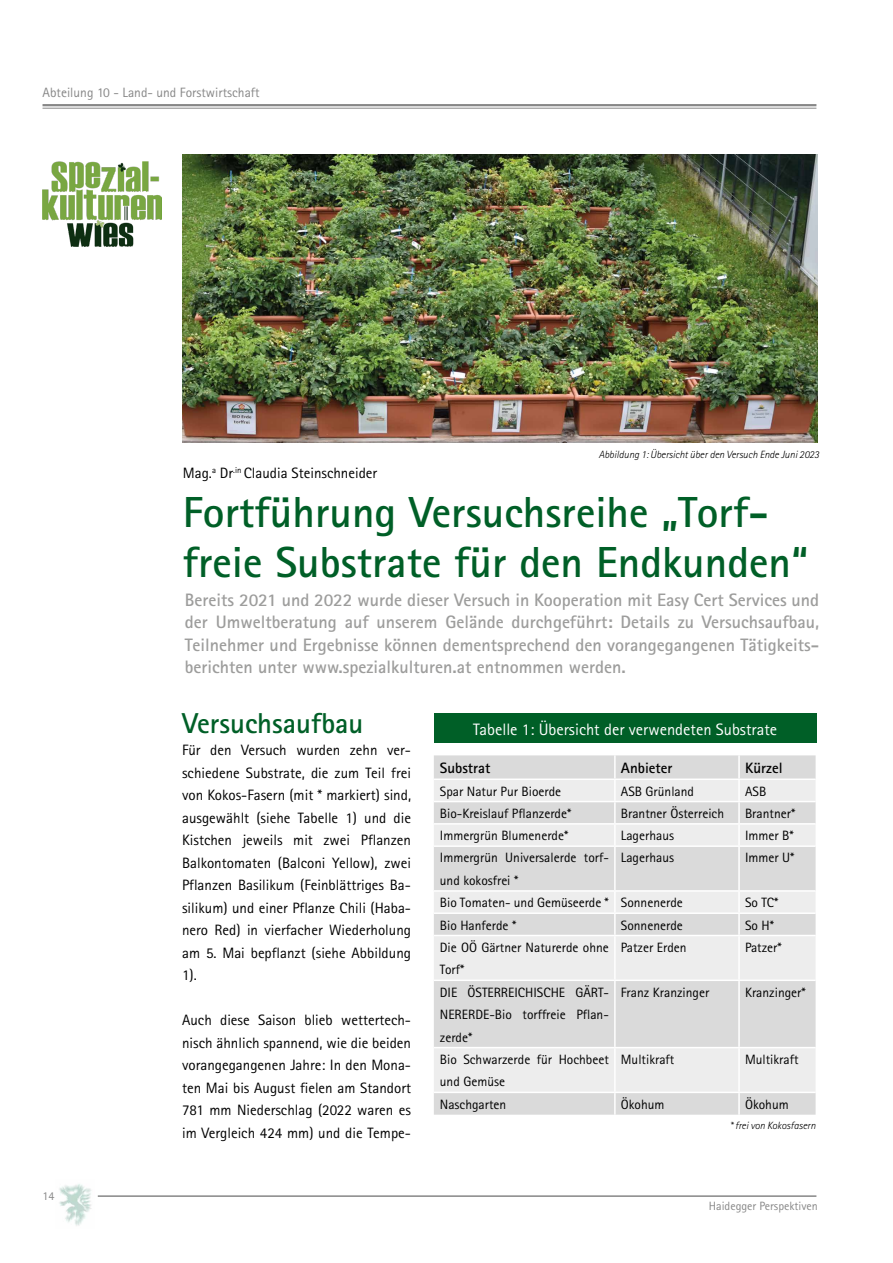
<style>
.page{position:relative;width:893px;height:1263px;background:#fff}
.page>*{position:absolute;margin:0;border:0;box-sizing:border-box;transform-origin:0 0}
.t1{font:700 43.5px/49.5px "Rotis Sans Serif";color:#005f27}
.t2{font:700 28.8px "Rotis Sans Serif";color:#005f27}
.t3{font:700 18px/22.5px "Rotis Sans Serif";color:#9d9d9c;text-align:justify}
.t4{font:16.5px "Rotis Sans Serif";color:#fff}
.t5{font:15px/22.5px "Rotis Sans Serif";color:#000;text-align:justify}
.t6{font:700 15px "Rotis Sans Serif";color:#000}
.t7{font:13.5px/22.5px "Rotis Sans Serif";color:#000}
.t8{font:13.5px "Rotis Sans Serif";color:#878787}
.t9{font:12px "Rotis Sans Serif";color:#878787}
.t10{font:italic 300 10.5px "Rotis Sans Serif";color:#000}
</style>
<div class="page">
<hr style="left:43px;top:104px;width:773px;height:2px;background:#878787">
<hr style="left:43px;top:108px;width:773px;height:1px;background:#878787">
<hr style="left:98px;top:1195px;width:718px;height:2px;background:#878787">
<img style="left:59px;top:1184px;width:33px;height:42px">
<img style="left:42px;top:162px;width:120px;height:84px">
<img style="left:183px;top:155px;width:635px;height:287px">
<div style="left:434px;top:755px;width:382px;height:360px;background:#dadada"></div>
<svg style="left:434px;top:780px;width:382px;height:312px;background:#e3e3e3"></svg>
<hr style="left:614px;top:755px;width:2px;height:23px;background:#fff">
<hr style="left:738px;top:755px;width:2px;height:23px;background:#fff">
<hr style="left:434px;top:778px;width:181px;height:2px;background:#fff">
<hr style="left:615px;top:778px;width:124px;height:2px;background:#fff">
<hr style="left:614px;top:780px;width:2px;height:21px;background:#fff">
<hr style="left:739px;top:778px;width:77px;height:2px;background:#fff">
<hr style="left:738px;top:780px;width:2px;height:21px;background:#fff">
<hr style="left:434px;top:801px;width:181px;height:1px;background:#fff">
<hr style="left:615px;top:801px;width:124px;height:1px;background:#fff">
<hr style="left:614px;top:802px;width:2px;height:21px;background:#fff">
<hr style="left:739px;top:801px;width:77px;height:1px;background:#fff">
<hr style="left:738px;top:802px;width:2px;height:21px;background:#fff">
<hr style="left:434px;top:823px;width:181px;height:2px;background:#fff">
<hr style="left:615px;top:823px;width:124px;height:2px;background:#fff">
<hr style="left:614px;top:825px;width:2px;height:20px;background:#fff">
<hr style="left:739px;top:823px;width:77px;height:2px;background:#fff">
<hr style="left:738px;top:825px;width:2px;height:20px;background:#fff">
<hr style="left:434px;top:845px;width:181px;height:2px;background:#fff">
<hr style="left:615px;top:845px;width:124px;height:2px;background:#fff">
<hr style="left:614px;top:847px;width:2px;height:43px;background:#fff">
<hr style="left:739px;top:845px;width:77px;height:2px;background:#fff">
<hr style="left:738px;top:847px;width:2px;height:43px;background:#fff">
<hr style="left:434px;top:890px;width:181px;height:2px;background:#fff">
<hr style="left:615px;top:890px;width:124px;height:2px;background:#fff">
<hr style="left:614px;top:892px;width:2px;height:20px;background:#fff">
<hr style="left:739px;top:890px;width:77px;height:2px;background:#fff">
<hr style="left:738px;top:892px;width:2px;height:20px;background:#fff">
<hr style="left:434px;top:912px;width:181px;height:2px;background:#fff">
<hr style="left:615px;top:912px;width:124px;height:2px;background:#fff">
<hr style="left:614px;top:914px;width:2px;height:21px;background:#fff">
<hr style="left:739px;top:912px;width:77px;height:2px;background:#fff">
<hr style="left:738px;top:914px;width:2px;height:21px;background:#fff">
<hr style="left:434px;top:935px;width:181px;height:1px;background:#fff">
<hr style="left:615px;top:935px;width:124px;height:1px;background:#fff">
<hr style="left:614px;top:936px;width:2px;height:43px;background:#fff">
<hr style="left:739px;top:935px;width:77px;height:1px;background:#fff">
<hr style="left:738px;top:936px;width:2px;height:43px;background:#fff">
<hr style="left:434px;top:979px;width:181px;height:2px;background:#fff">
<hr style="left:615px;top:979px;width:124px;height:2px;background:#fff">
<hr style="left:614px;top:981px;width:2px;height:66px;background:#fff">
<hr style="left:739px;top:979px;width:77px;height:2px;background:#fff">
<hr style="left:738px;top:981px;width:2px;height:66px;background:#fff">
<hr style="left:434px;top:1047px;width:181px;height:1px;background:#fff">
<hr style="left:615px;top:1047px;width:124px;height:1px;background:#fff">
<hr style="left:614px;top:1048px;width:2px;height:44px;background:#fff">
<hr style="left:739px;top:1047px;width:77px;height:1px;background:#fff">
<hr style="left:738px;top:1048px;width:2px;height:44px;background:#fff">
<hr style="left:434px;top:1092px;width:181px;height:1px;background:#fff">
<hr style="left:615px;top:1092px;width:124px;height:1px;background:#fff">
<hr style="left:614px;top:1093px;width:2px;height:22px;background:#fff">
<hr style="left:739px;top:1092px;width:77px;height:1px;background:#fff">
<hr style="left:738px;top:1093px;width:2px;height:22px;background:#fff">
<div style="left:434px;top:713px;width:382px;height:30px;background:#005f27"></div>
<p class="t8" style="left:43px;top:84px;width:219px">Abteilung 10 - Land- und Forstwirtschaft</p>
<p class="t10" style="left:599px;top:448px;width:222px">Abbildung 1: Übersicht über den Versuch Ende Juni 2023</p>
<p class="t9" style="left:43px;top:1189px;width:13px">14</p>
<p class="t5" style="left:183px;top:461px;width:196px">Mag.<sup>a</sup> Dr<sup>.in</sup> Claudia Steinschneider</p>
<h1 class="t1" style="left:183px;top:487px;width:627px">Fortführung Versuchsreihe „Torf&shy;freie Substrate für den Endkunden“</h1>
<p class="t3" style="left:185px;top:588px;width:636px">Bereits 2021 und 2022 wurde dieser Versuch in Kooperation mit Easy Cert Services und der Umweltberatung auf unserem Gelände durchgeführt: Details zu Versuchsaufbau, Teilnehmer und Ergebnisse können dementsprechend den vorangegangenen Tätigkeits&shy;berichten unter www.spezialkulturen.at entnommen werden.</p>
<h2 class="t2" style="left:182px;top:705px;width:183px">Versuchsaufbau</h2>
<p class="t5" style="left:182px;top:739px;width:230px">Für den Versuch wurden zehn ver&shy;schiedene Substrate, die zum Teil frei von Kokos-Fasern (mit * markiert) sind, ausgewählt (siehe Tabelle 1) und die Kistchen jeweils mit zwei Pflanzen Balkontomaten (Balconi Yellow), zwei Pflanzen Basilikum (Feinblättriges Ba&shy;silikum) und einer Pflanze Chili (Haba&shy;nero Red) in vierfacher Wiederholung am 5. Mai bepflanzt (siehe Abbildung 1).</p>
<p class="t5" style="left:182px;top:1009px;width:230px">Auch diese Saison blieb wettertech&shy;nisch ähnlich spannend, wie die beiden vorangegangenen Jahre: In den Mona&shy;ten Mai bis August fielen am Standort 781 mm Niederschlag (2022 waren es im Vergleich 424 mm) und die Tempe-</p>
<p class="t4" style="left:473px;top:719px;width:306px">Tabelle 1: Übersicht der verwendeten Substrate</p>
<p class="t6" style="left:440px;top:759px;width:52px">Substrat</p>
<p class="t6" style="left:621px;top:759px;width:53px">Anbieter</p>
<p class="t6" style="left:745px;top:759px;width:39px">Kürzel</p>
<p class="t7" style="left:440px;top:780px;width:123px">Spar Natur Pur Bioerde</p>
<p class="t7" style="left:621px;top:780px;width:75px">ASB Grünland</p>
<p class="t7" style="left:745px;top:780px;width:23px">ASB</p>
<p class="t7" style="left:440px;top:802px;width:133px">Bio-Kreislauf Pflanzerde*</p>
<p class="t7" style="left:621px;top:802px;width:105px">Brantner Österreich</p>
<p class="t7" style="left:745px;top:802px;width:52px">Brantner*</p>
<p class="t7" style="left:440px;top:824px;width:130px">Immergrün Blumenerde*</p>
<p class="t7" style="left:621px;top:824px;width:55px">Lagerhaus</p>
<p class="t7" style="left:745px;top:824px;width:50px">Immer B*</p>
<p class="t7" style="left:440px;top:846px;width:171px">Immergrün Universalerde torf&shy;und kokosfrei *</p>
<p class="t7" style="left:621px;top:846px;width:55px">Lagerhaus</p>
<p class="t7" style="left:745px;top:846px;width:51px">Immer U*</p>
<p class="t7" style="left:440px;top:891px;width:244px">Bio Tomaten- und Gemüseerde * Sonnenerde</p>
<p class="t7" style="left:745px;top:891px;width:35px">So TC*</p>
<p class="t7" style="left:440px;top:914px;width:78px">Bio Hanferde *</p>
<p class="t7" style="left:621px;top:914px;width:63px">Sonnenerde</p>
<p class="t7" style="left:745px;top:914px;width:30px">So H*</p>
<p class="t7" style="left:440px;top:936px;width:171px">Die OÖ Gärtner Naturerde ohne<br>Torf*</p>
<p class="t7" style="left:621px;top:936px;width:67px">Patzer Erden</p>
<p class="t7" style="left:745px;top:936px;width:38px">Patzer*</p>
<p class="t7" style="left:440px;top:981px;width:171px;text-align:justify">DIE ÖSTERREICHISCHE GÄRT-NERERDE-Bio torffreie Pflan&shy;zerde*</p>
<p class="t7" style="left:621px;top:981px;width:90px">Franz Kranzinger</p>
<p class="t7" style="left:745px;top:981px;width:62px">Kranzinger*</p>
<p class="t7" style="left:440px;top:1048px;width:171px">Bio Schwarzerde für Hochbeet und Gemüse</p>
<p class="t7" style="left:621px;top:1048px;width:55px">Multikraft</p>
<p class="t7" style="left:745px;top:1048px;width:55px">Multikraft</p>
<p class="t7" style="left:440px;top:1093px;width:68px">Naschgarten</p>
<p class="t7" style="left:621px;top:1093px;width:45px">Ökohum</p>
<p class="t7" style="left:745px;top:1093px;width:45px">Ökohum</p>
<p class="t10" style="left:730px;top:1119px;width:87px">* frei von Kokosfasern</p>
<p class="t9" style="left:709px;top:1198px;width:111px">Haidegger Perspektiven</p>
</div>
